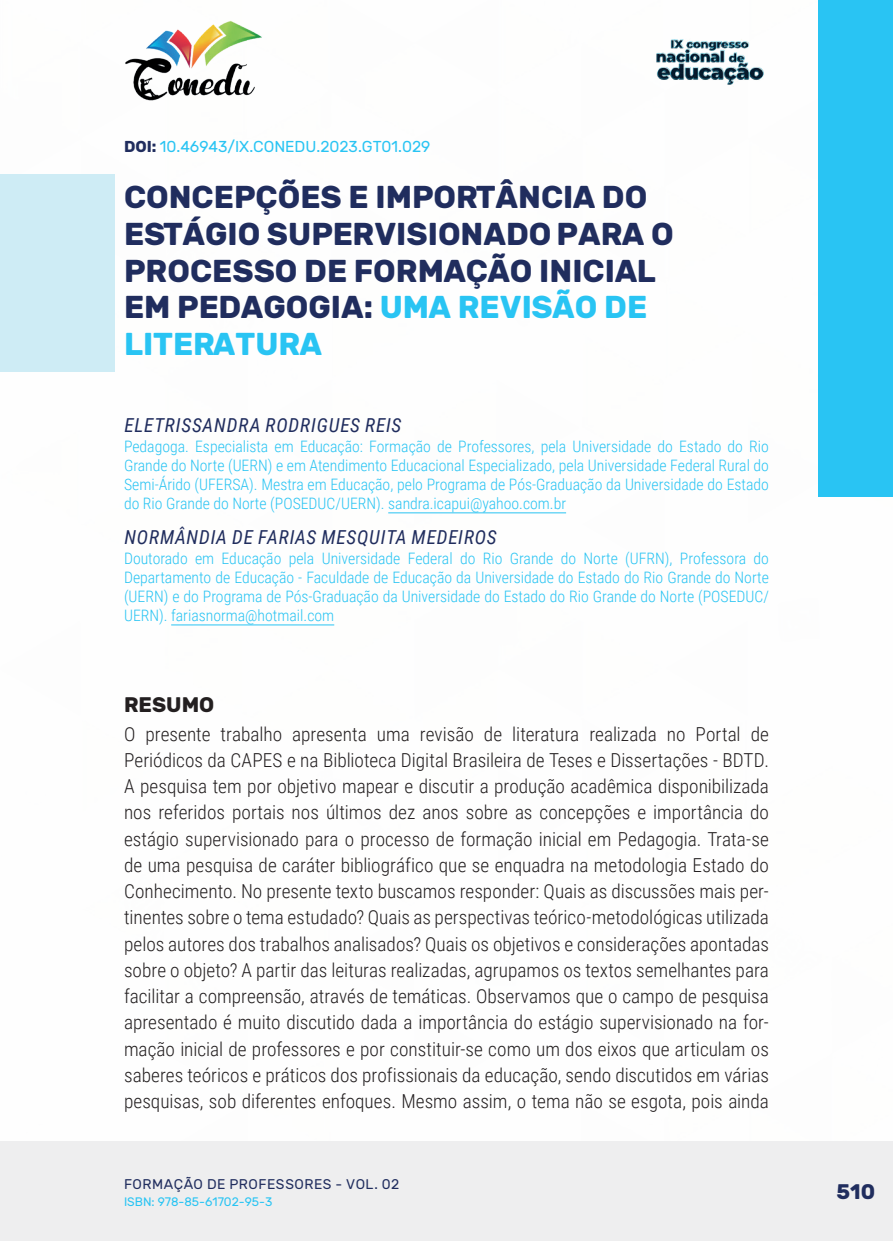
<style>
.page{position:relative;width:893px;height:1241px;background:#fff}
.page>*{position:absolute;margin:0;border:0;box-sizing:border-box;transform-origin:0 0}
._1_TITULO{font:700 31.5px/36.8px "Rubik";color:#202d5e}
._4_RESUMO{font:700 21px "Rubik";color:#231f20}
.t1{font:700 21px "Rubik";color:#202d5e}
._5_CORPO_RESUMO{font:300 19.25px/26.2px "Roboto Condensed";color:#231f20;text-align:justify}
._2_AUTOR{font:italic 19.25px "Roboto Condensed";letter-spacing:.04em;color:#202d5e}
._3_FORMAÇÃO{font:300 15.75px/19.2px "Roboto Condensed";color:#29c4f3;text-align:justify}
._0_DOI{font:15.75px "Rubik";color:#29c4f3}
.t2{font:14px "Rubik";letter-spacing:.035em;color:#202d5e}
.t3{font:12.25px "Rubik";color:#29c4f3}
.s1{font-weight:700;color:#202d5e}
.s2{color:#29c4f3}
</style>
<div class="page">
<div style="left:0;top:1141px;width:893px;height:99px;background:#eeeeef"></div>
<div style="left:819px;top:0;width:74px;height:496px;background:#29c4f3"></div>
<img style="left:125px;top:20px;width:137px;height:81px">
<img style="left:656px;top:39px;width:108px;height:46px">
<div style="left:0;top:174px;width:114px;height:198px;background:#ceecf5"></div>
<hr style="left:388px;top:512px;width:178px;height:1px;background:#29c4f3">
<hr style="left:171px;top:624px;width:163px;height:1px;background:#29c4f3">
<p class="_0_DOI" style="left:124px;top:138px;width:308px"><span class="s1">DOI:</span> 10.46943/IX.CONEDU.2023.GT01.029</p>
<p class="_1_TITULO" style="left:124px;top:180px;width:551px">CONCEPÇÕES E IMPORTÂNCIA DO<br>ESTÁGIO SUPERVISIONADO PARA O<br>PROCESSO DE FORMAÇÃO INICIAL<br>EM PEDAGOGIA: <span class="s2">UMA REVISÃO DE<br>LITERATURA</span></p>
<p class="_2_AUTOR" style="left:124px;top:412px;width:278px">ELETRISSANDRA RODRIGUES REIS</p>
<p class="_3_FORMAÇÃO" style="left:124px;top:435px;width:646px">Pedagoga. Especialista em Educação: Formação de Professores, pela Universidade do Estado do Rio Grande do Norte (UERN) e em Atendimento Educacional Especializado, pela Universidade Federal Rural do Semi-Árido (UFERSA). Mestra em Educação, pelo Programa de Pós-Graduação da Universidade do Estado do Rio Grande do Norte (POSEDUC/UERN). sandra.icapui@yahoo.com.br</p>
<p class="_2_AUTOR" style="left:124px;top:524px;width:374px">NORMÂNDIA DE FARIAS MESQUITA MEDEIROS</p>
<p class="_3_FORMAÇÃO" style="left:124px;top:547px;width:646px">Doutorado em Educação pela Universidade Federal do Rio Grande do Norte (UFRN), Professora do Departamento de Educação - Faculdade de Educação da Universidade do Estado do Rio Grande do Norte (UERN) e do Programa de Pós-Graduação da Universidade do Estado do Rio Grande do Norte (POSEDUC/ UERN). fariasnorma@hotmail.com</p>
<p class="_4_RESUMO" style="left:124px;top:692px;width:92px">RESUMO</p>
<p class="_5_CORPO_RESUMO" style="left:124px;top:719px;width:646px">O presente trabalho apresenta uma revisão de literatura realizada no Portal de Periódicos da CAPES e na Biblioteca Digital Brasileira de Teses e Dissertações - BDTD.<br>A pesquisa tem por objetivo mapear e discutir a produção acadêmica disponibilizada nos referidos portais nos últimos dez anos sobre as concepções e importância do estágio supervisionado para o processo de formação inicial em Pedagogia. Trata-se de uma pesquisa de caráter bibliográfico que se enquadra na metodologia Estado do Conhecimento. No presente texto buscamos responder: Quais as discussões mais per&shy;tinentes sobre o tema estudado? Quais as perspectivas teórico-metodológicas utilizada pelos autores dos trabalhos analisados? Quais os objetivos e considerações apontadas sobre o objeto? A partir das leituras realizadas, agrupamos os textos semelhantes para facilitar a compreensão, através de temáticas. Observamos que o campo de pesquisa apresentado é muito discutido dada a importância do estágio supervisionado na for&shy;mação inicial de professores e por constituir-se como um dos eixos que articulam os saberes teóricos e práticos dos profissionais da educação, sendo discutidos em várias pesquisas, sob diferentes enfoques. Mesmo assim, o tema não se esgota, pois ainda</p>
<p class="t2" style="left:124px;top:1175px;width:277px">FORMAÇÃO DE PROFESSORES - VOL. 02</p>
<p class="t3" style="left:124px;top:1194px;width:150px">ISBN: 978-85-61702-95-3</p>
<p class="t1" style="left:836px;top:1179px;width:40px">510</p>
</div>
